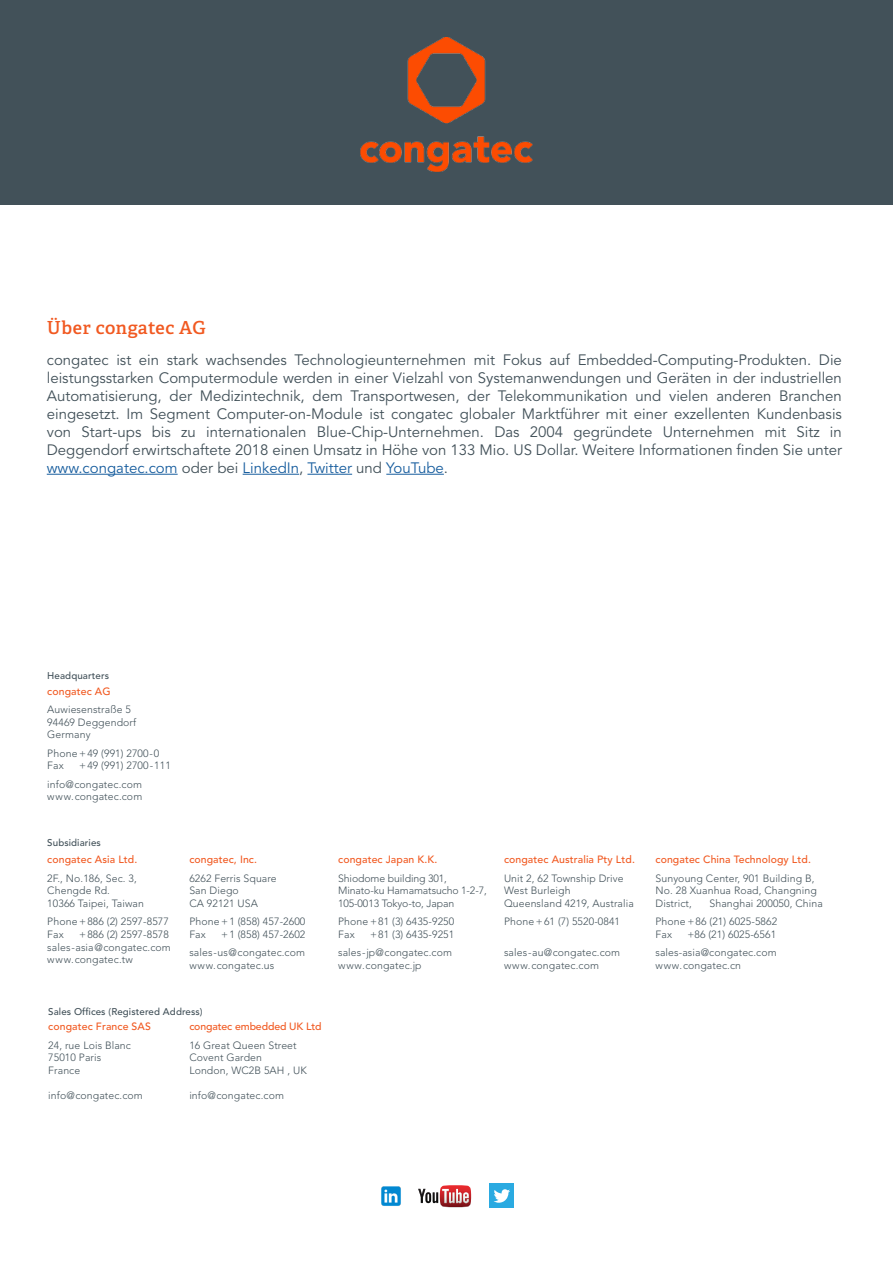
<style>
.page{position:relative;width:893px;height:1263px;background:#fff}
.page>*{position:absolute;margin:0;border:0;box-sizing:border-box;transform-origin:0 0}
.SubHead{font:600 18px "Adelle";letter-spacing:.025em;color:#f15921}
.Fliesstext_eng{font:15px/18px "Avenir LT Std";color:#425159;text-align:justify}
.t1{font:300 10.5px/12.6px "Avenir LT Std";letter-spacing:.01em;color:#425159}
.t2{font:500 10.5px "Avenir LT Std";letter-spacing:.01em;color:#f15921}
.t3{font:300 10.5px/12.6px "Avenir LT Std";letter-spacing:-.01em;color:#425159}
.t4{font:500 10.5px "Avenir LT Std";letter-spacing:-.01em;color:#f15921}
.t5{font:500 9.75px "Avenir LT Std";letter-spacing:.01em;color:#425159}
.s1{color:#175d9e}
</style>
<div class="page">
<div style="left:0;top:0;width:893px;height:204px;background:#425159"></div>
<img style="left:361px;top:37px;width:171px;height:135px">
<hr style="left:47px;top:474px;width:131px;height:1px;background:#175d9e">
<hr style="left:243px;top:474px;width:56px;height:1px;background:#175d9e">
<hr style="left:307px;top:474px;width:45px;height:1px;background:#175d9e">
<hr style="left:386px;top:474px;width:58px;height:1px;background:#175d9e">
<img style="left:381px;top:1186px;width:20px;height:20px">
<svg style="left:418px;top:1185px;width:53px;height:22px"></svg>
<div style="left:489px;top:1183px;width:25px;height:25px;background:#2aaae1"></div>
<svg style="left:494px;top:1189px;width:16px;height:14px"></svg>
<p class="SubHead" style="left:47px;top:316px;width:160px">Über congatec AG</p>
<p class="Fliesstext_eng" style="left:47px;top:351px;width:797px">congatec ist ein stark wachsendes Technologieunternehmen mit Fokus auf Embedded-Computing-Produkten. Die leistungsstarken Computermodule werden in einer Vielzahl von Systemanwendungen und Geräten in der industriellen Automatisierung, der Medizintechnik, dem Transportwesen, der Telekommunikation und vielen anderen Branchen eingesetzt. Im Segment Computer-on-Module ist congatec globaler Marktführer mit einer exzellenten Kundenbasis von Start-ups bis zu internationalen Blue-Chip-Unternehmen. Das 2004 gegründete Unternehmen mit Sitz in Deggendorf erwirtschaftete 2018 einen Umsatz in Höhe von 133 Mio. US Dollar. Weitere Informationen finden Sie unter <span class="s1">www.congatec.com</span> oder bei <span class="s1">LinkedIn</span>, <span class="s1">Twitter</span> und <span class="s1">YouTube</span>.</p>
<p class="t5" style="left:47px;top:670px;width:63px">Headquarters</p>
<p class="t2" style="left:47px;top:685px;width:65px">congatec AG</p>
<p class="t1" style="left:47px;top:703px;width:85px">Auwiesenstraße 5</p>
<p class="t1" style="left:47px;top:716px;width:90px">94469 Deggendorf<br>Germany</p>
<p class="t1" style="left:47px;top:747px;width:114px">Phone+49 (991) 2700-0</p>
<p class="t1" style="left:47px;top:759px;width:18px">Fax</p>
<p class="t1" style="left:79px;top:759px;width:93px">+49 (991) 2700-111</p>
<p class="t1" style="left:47px;top:778px;width:96px">info@congatec.com</p>
<p class="t1" style="left:47px;top:790px;width:96px">www.congatec.com</p>
<p class="t5" style="left:47px;top:837px;width:55px">Subsidiaries</p>
<p class="t2" style="left:47px;top:854px;width:92px">congatec Asia Ltd.</p>
<p class="t1" style="left:47px;top:872px;width:98px">2F., No.186, Sec. 3,<br>Chengde Rd.<br>10366 Taipei, Taiwan</p>
<p class="t1" style="left:47px;top:915px;width:123px">Phone+886 (2) 2597-8577<br>Fax</p>
<p class="t1" style="left:79px;top:928px;width:91px">+886 (2) 2597-8578</p>
<p class="t1" style="left:47px;top:941px;width:125px">sales-asia@congatec.com</p>
<p class="t1" style="left:47px;top:953px;width:87px">www.congatec.tw</p>
<p class="t2" style="left:189px;top:854px;width:69px">congatec, Inc.</p>
<p class="t1" style="left:189px;top:872px;width:89px">6262 Ferris Square</p>
<p class="t1" style="left:189px;top:884px;width:70px">San Diego<br>CA 92121 USA</p>
<p class="t1" style="left:189px;top:915px;width:118px">Phone+1 (858) 457-2600</p>
<p class="t1" style="left:189px;top:928px;width:18px">Fax</p>
<p class="t1" style="left:221px;top:928px;width:86px">+1 (858) 457-2602</p>
<p class="t1" style="left:189px;top:946px;width:117px">sales-us@congatec.com</p>
<p class="t1" style="left:189px;top:959px;width:86px">www.congatec.us</p>
<p class="t5" style="left:48px;top:1006px;width:156px">Sales Offices (Registered Address)</p>
<p class="t4" style="left:189px;top:1020px;width:134px">congatec embedded UK Ltd</p>
<p class="t1" style="left:189px;top:1039px;width:109px">16 Great Queen Street</p>
<p class="t1" style="left:189px;top:1051px;width:74px">Covent Garden</p>
<p class="t1" style="left:189px;top:1064px;width:119px">London, WC2B 5AH , UK</p>
<p class="t1" style="left:189px;top:1089px;width:96px">info@congatec.com</p>
<p class="t2" style="left:48px;top:1020px;width:104px">congatec France SAS</p>
<p class="t1" style="left:48px;top:1039px;width:84px">24, rue Lois Blanc</p>
<p class="t1" style="left:48px;top:1051px;width:55px">75010 Paris<br>France</p>
<p class="t1" style="left:48px;top:1089px;width:96px">info@congatec.com</p>
<p class="t2" style="left:338px;top:854px;width:101px">congatec Japan K.K.</p>
<p class="t3" style="left:338px;top:872px;width:150px">Shiodome building 301,<br>Minato-ku Hamamatsucho 1-2-7,<br>105-0013 Tokyo-to, Japan</p>
<p class="t1" style="left:338px;top:915px;width:118px">Phone+81 (3) 6435-9250</p>
<p class="t1" style="left:338px;top:928px;width:18px">Fax</p>
<p class="t1" style="left:370px;top:928px;width:86px">+81 (3) 6435-9251</p>
<p class="t1" style="left:338px;top:946px;width:115px">sales-jp@congatec.com www.congatec.jp</p>
<p class="t2" style="left:504px;top:854px;width:132px">congatec Australia Pty Ltd.</p>
<p class="t1" style="left:504px;top:872px;width:121px">Unit 2, 62 Township Drive</p>
<p class="t1" style="left:504px;top:884px;width:131px">West Burleigh<br>Queensland 4219, Australia</p>
<p class="t1" style="left:504px;top:915px;width:118px">Phone+61 (7) 5520-0841</p>
<p class="t1" style="left:504px;top:946px;width:118px">sales-au@congatec.com</p>
<p class="t1" style="left:504px;top:959px;width:96px">www.congatec.com</p>
<p class="t2" style="left:655px;top:854px;width:157px">congatec China Technology Ltd.</p>
<p class="t1" style="left:655px;top:872px;width:160px">Sunyoung Center, 901 Building B,</p>
<p class="t1" style="left:655px;top:884px;width:163px">No. 28 Xuanhua Road, Changning<br>District,</p>
<p class="t1" style="left:709px;top:897px;width:115px">Shanghai 200050, China</p>
<p class="t1" style="left:655px;top:915px;width:123px">Phone+86 (21) 6025-5862</p>
<p class="t1" style="left:655px;top:928px;width:18px">Fax</p>
<p class="t1" style="left:687px;top:928px;width:90px">+86 (21) 6025-6561</p>
<p class="t1" style="left:655px;top:946px;width:123px">sales-asia@congatec.com www.congatec.cn</p>
</div>
